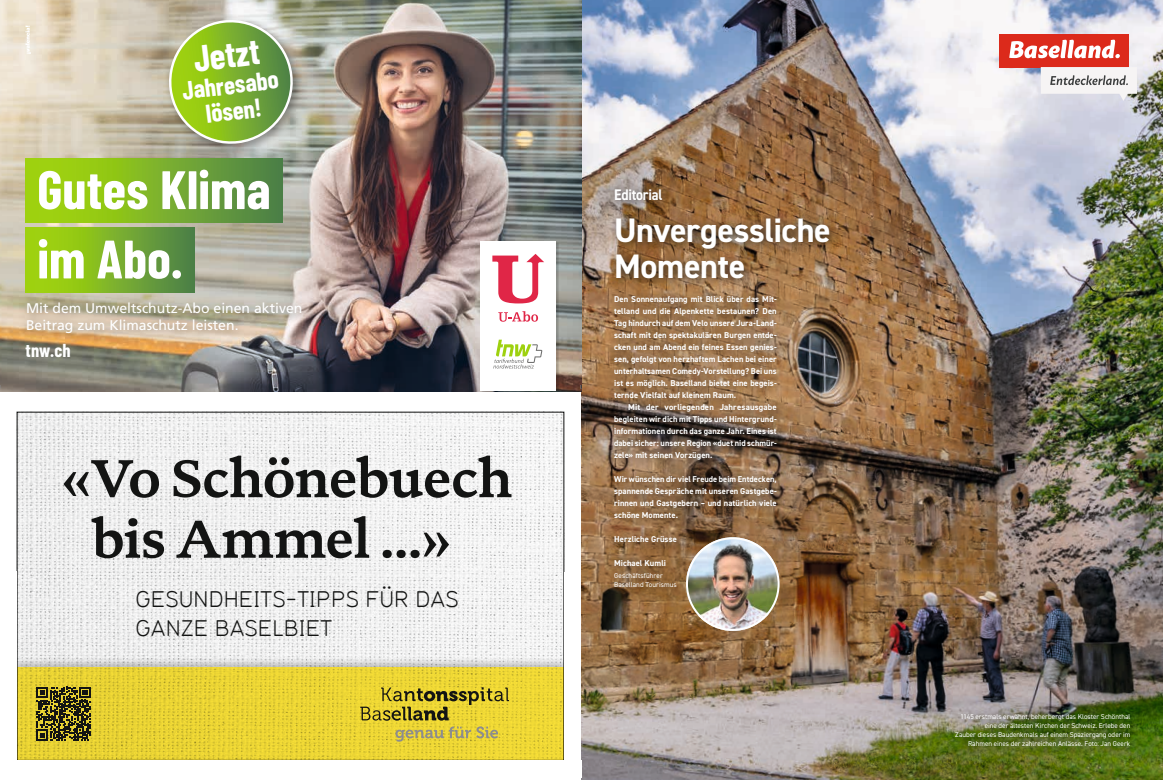
<style>
.page{position:relative;width:1163px;height:780px;background:#fff}
.page>*{position:absolute;margin:0;border:0;box-sizing:border-box;transform-origin:0 0}
.t1{font:700 54.3px/60.5px "DTL Documenta TOT";letter-spacing:-.025em;color:#131413}
.t2{font:700 54px "Barlow Condensed";color:#fff}
.t3{font:700 35.9px "Barlow Condensed";color:#fff}
.t4{font:700 34px/36px "DIN2014";letter-spacing:-.01em;color:#fff}
.t5{font:700 25.2px/26.2px "Barlow Condensed";color:#fff;text-align:center}
.t6{font:22px/29px "Typ 1451";color:#131413}
.t7{font:700 18.3px "Barlow Condensed";color:#fff}
.t8{font:700 15.4px "DIN2014";letter-spacing:-.015em;color:#fff;scale:.91 1}
.t9{font:14px/17px "Frutiger LT Std";color:#fff}
.t10{font:700 8.5px/12px "DIN2014";letter-spacing:.01em;color:#fff;text-align:justify}
.t11{font:7px/9px "DIN2014";letter-spacing:.005em;color:#fff}
</style>
<div class="page">
<img style="left:581px;top:0;width:581px;height:643px">
<img style="left:581px;top:643px;width:581px;height:137px">
<div style="left:607px;top:181px;width:65px;height:29px;background:#131413;opacity:.75"></div>
<div style="left:608px;top:211px;width:231px;height:78px;background:#131413;opacity:.75"></div>
<div style="left:606px;top:288px;width:180px;height:310px;background:#131413;opacity:.75"></div>
<img style="left:686px;top:537px;width:93px;height:94px;border-radius:47px">
<div style="left:686px;top:537px;width:93px;height:94px;border:2px solid #fff;border-radius:50%"></div>
<div style="left:999px;top:34px;width:129px;height:33px;background:#dc2a1b"></div>
<svg style="left:1009px;top:40px;width:110px;height:18px"></svg>
<svg style="left:1040px;top:67px;width:96px;height:34px"></svg>
<img style="left:948px;top:706px;width:192px;height:50px">
<img style="left:0;top:0;width:581px;height:391px">
<div style="left:20px;top:296px;width:292px;height:48px;background:#131413;opacity:.5"></div>
<div style="left:480px;top:241px;width:79px;height:150px;background:#131413;opacity:.2"></div>
<div style="left:480px;top:241px;width:76px;height:150px;background:#fff"></div>
<svg style="left:492px;top:254px;width:52px;height:49px"></svg>
<svg style="left:498px;top:311px;width:40px;height:11px"></svg>
<svg style="left:493px;top:339px;width:49px;height:29px"></svg>
<div style="left:164px;top:15px;width:140px;height:140px;background:#131413;opacity:.4"></div>
<svg style="left:166px;top:18px;width:129px;height:128px"></svg>
<div style="left:26px;top:228px;width:168px;height:64px;background:linear-gradient(to right,#abdf07,#4f844a)"></div>
<div style="left:26px;top:158px;width:256px;height:65px;background:linear-gradient(to right,#abdf07,#4e844a)"></div>
<svg style="left:26px;top:26px;width:5px;height:28px"></svg>
<img style="left:19px;top:414px;width:543px;height:242px">
<div style="left:10px;top:656px;width:561px;height:108px;background:#131413;opacity:.25"></div>
<svg style="left:19px;top:667px;width:543px;height:91px;fill:#ecd534"></svg>
<svg style="left:395px;top:726px;width:103px;height:15px"></svg>
<svg style="left:360px;top:687px;width:149px;height:33px"></svg>
<svg style="left:37px;top:686px;width:54px;height:54px"></svg>
<div style="left:0;top:571px;width:17px;height:206px;background:#fff"></div>
<div style="left:0;top:760px;width:581px;height:17px;background:#fff"></div>
<div style="left:564px;top:572px;width:17px;height:205px;background:#fff"></div>
<svg style="left:580px;top:386px;width:8px;height:9px"></svg>
<svg style="left:581px;top:777px;width:7px;height:3px"></svg>
<h3 class="t3" style="left:191px;top:34px;width:68px;rotate:-7deg">Jetzt</h3>
<h3 class="t5" style="left:181px;top:76px;width:98px;rotate:-7deg">Jahresabo lösen!</h3>
<h2 class="t2" style="left:37px;top:151px;width:235px">Gutes Klima</h2>
<h2 class="t2" style="left:37px;top:220px;width:147px">im Abo.</h2>
<h3 class="t9" style="left:26px;top:299px;width:278px">Mit dem Umweltschutz-Abo einen aktiven<br>Beitrag zum Klimaschutz leisten.</h3>
<h3 class="t7" style="left:26px;top:338px;width:47px">tnw.ch</h3>
<h1 class="t1" style="left:91px;top:447px;width:423px;text-indent:-29px">«Vo Schönebuech bis Ammel ...»</h1>
<h3 class="t6" style="left:135px;top:583px;width:325px">GESUNDHEITS-TIPPS FÜR DAS<br>GANZE BASELBIET</h3>
<h3 class="t8" style="left:614px;top:184px;width:55px">Editorial</h3>
<h3 class="t4" style="left:614px;top:212px;width:218px">Unvergessliche<br>Momente</h3>
<p class="t10" style="left:614px;top:293px;width:164px">Den Sonnenaufgang mit Blick über das Mit&shy;telland und die Alpenkette bestaunen? Den Tag hindurch auf dem Velo unsere Jura-Land&shy;schaft mit den spektakulären Burgen entde&shy;cken und am Abend ein feines Essen genies&shy;sen, gefolgt von herzhaftem Lachen bei einer unterhaltsamen Comedy-Vorstellung? Bei uns ist es möglich. Baselland bietet eine begeis&shy;ternde Vielfalt auf kleinem Raum.</p>
<p class="t10" style="left:614px;top:401px;width:164px;text-indent:14px">Mit der vorliegenden Jahresausgabe begleiten wir dich mit Tipps und Hintergrund&shy;informationen durch das ganze Jahr. Eines ist dabei sicher: unsere Region «duet nid schmür&shy;zele» mit seinen Vorzügen.</p>
<p class="t10" style="left:614px;top:473px;width:164px">Wir wünschen dir viel Freude beim Entdecken, spannende Gespräche mit unseren Gastgebe&shy;rinnen und Gastgebern – und natürlich viele schöne Momente.</p>
<p class="t10" style="left:614px;top:533px;width:64px">Herzliche Grüsse</p>
<p class="t10" style="left:614px;top:557px;width:53px">Michael Kumli</p>
<p class="t11" style="left:614px;top:571px;width:64px">Geschäftsführer<br>Baselland Tourismus</p>
<p class="t11" style="left:955px;top:711px;width:176px;text-align:right">1145 erstmals erwähnt, beherbergt das Kloster Schönthal eine der ältesten Kirchen der Schweiz. Erlebe den<br>Zauber dieses Baudenkmals auf einem Spaziergang oder im Rahmen eines der zahlreichen Anlässe. Foto: Jan Geerk</p>
</div>
